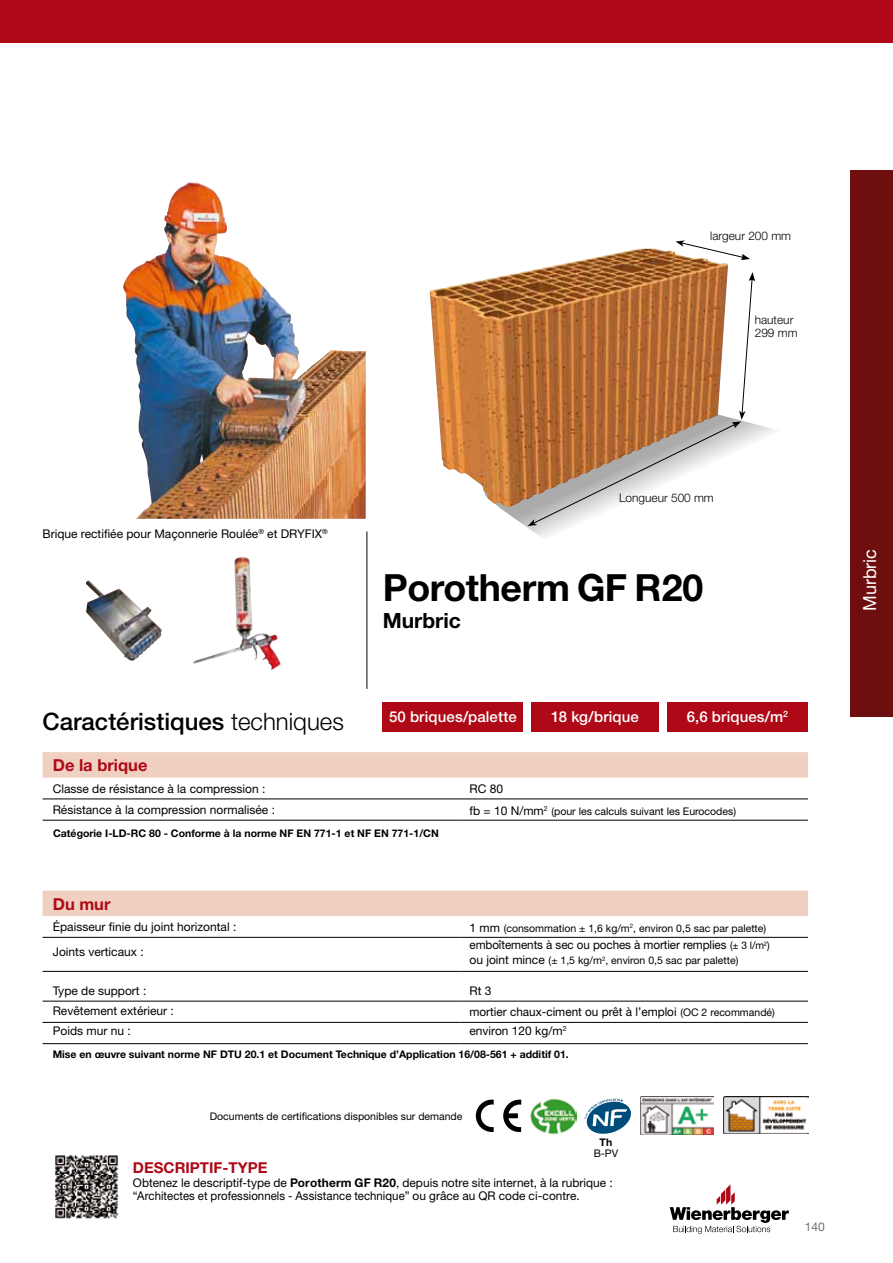
<style>
.page{position:relative;width:893px;height:1263px;background:#fff}
.page>*{position:absolute;margin:0;border:0;box-sizing:border-box;transform-origin:0 0}
.t1{font:700 37.5px "Helvetica Neue";letter-spacing:-.01em;color:#000}
.t2{font:500 24px "Helvetica Neue";color:#000}
.t3{font:700 21px "Helvetica Neue";color:#000}
.t4{font:18px "Helvetica Neue LT Std";color:#fff}
.t5{font:700 16.5px "Helvetica Neue";color:#af0917}
.t6{font:500 15px "Helvetica Neue";letter-spacing:.005em;color:#fff}
.t7{font:700 15px "Helvetica Neue";color:#af0917}
.t8{font:12px/13.5px "Helvetica Neue";color:#000}
.t9{font:12px "Helvetica Neue LT Std";color:#707172}
.t10{font:300 11.85px/13.4px "Helvetica Neue";color:#000}
.t11{font:10.5px "Helvetica Neue";color:#000}
.t12{font:700 10.5px "Helvetica Neue";color:#000}
.s1{font-weight:300}
.s2{font-size:12px}
.s3{font-size:10.5px}
.s4{font-weight:700}
</style>
<div class="page">
<div style="left:0;top:0;width:893px;height:43px;background:#af0917"></div>
<svg style="left:670px;top:1184px;width:119px;height:50px"></svg>
<div style="left:850px;top:170px;width:43px;height:546px;background:#6f0e0f"></div>
<svg style="left:499px;top:424px;width:277px;height:114px"></svg>
<img style="left:429px;top:249px;width:299px;height:258px">
<svg style="left:675px;top:240px;width:75px;height:20px"></svg>
<svg style="left:528px;top:272px;width:227px;height:254px"></svg>
<img style="left:86px;top:580px;width:76px;height:81px">
<div style="left:43px;top:752px;width:765px;height:26px;background:#f0d0c1"></div>
<hr style="left:43px;top:798px;width:416px;height:1px;background:#000">
<hr style="left:459px;top:798px;width:349px;height:1px;background:#000">
<hr style="left:43px;top:820px;width:416px;height:1px;background:#000">
<hr style="left:459px;top:820px;width:349px;height:1px;background:#000">
<div style="left:43px;top:890px;width:765px;height:26px;background:#f0d0c1"></div>
<hr style="left:43px;top:937px;width:416px;height:1px;background:#000">
<hr style="left:459px;top:937px;width:349px;height:1px;background:#000">
<hr style="left:43px;top:971px;width:416px;height:1px;background:#000">
<hr style="left:459px;top:971px;width:349px;height:1px;background:#000">
<hr style="left:43px;top:1001px;width:416px;height:1px;background:#000">
<hr style="left:459px;top:1001px;width:349px;height:1px;background:#000">
<hr style="left:43px;top:1022px;width:416px;height:1px;background:#000">
<hr style="left:459px;top:1022px;width:349px;height:1px;background:#000">
<hr style="left:43px;top:1043px;width:416px;height:1px;background:#000">
<hr style="left:459px;top:1043px;width:349px;height:1px;background:#000">
<svg style="left:503px;top:1099px;width:18px;height:33px"></svg>
<svg style="left:476px;top:1099px;width:18px;height:33px"></svg>
<img style="left:530px;top:1098px;width:46px;height:37px">
<img style="left:641px;top:1096px;width:72px;height:38px">
<img style="left:724px;top:1097px;width:84px;height:36px">
<svg style="left:584px;top:1099px;width:47px;height:35px"></svg>
<hr style="left:367px;top:531px;width:1px;height:158px;background:#000">
<img style="left:193px;top:561px;width:78px;height:105px">
<img style="left:55px;top:1155px;width:64px;height:64px">
<div style="left:531px;top:702px;width:128px;height:29px;background:#af0917"></div>
<div style="left:667px;top:702px;width:140px;height:29px;background:#af0917"></div>
<div style="left:383px;top:702px;width:140px;height:29px;background:#af0917"></div>
<img style="left:123px;top:184px;width:243px;height:335px">
<p class="t10" style="left:710px;top:229px;width:82px">largeur 200 mm</p>
<p class="t10" style="left:755px;top:313px;width:44px">hauteur<br>299 mm</p>
<p class="t8" style="left:43px;top:527px;width:287px">Brique rectifiée pour Maçonnerie Roulée<sup>®</sup> et DRYFIX<sup>®</sup></p>
<p class="t10" style="left:619px;top:491px;width:96px">Longueur 500 mm</p>
<h1 class="t1" style="left:383px;top:564px;width:322px">Porotherm GF R20</h1>
<h3 class="t3" style="left:383px;top:607px;width:80px">Murbric</h3>
<h2 class="t2" style="left:43px;top:707px;width:303px">Caractéristiques <span class="s1">techniques</span></h2>
<p class="t6" style="left:389px;top:708px;width:129px">50 briques/palette</p>
<p class="t6" style="left:551px;top:708px;width:89px">18 kg/brique</p>
<p class="t6" style="left:687px;top:708px;width:103px">6,6 briques/m<sup>2</sup></p>
<h3 class="t5" style="left:53px;top:755px;width:96px">De la brique</h3>
<p class="t8" style="left:53px;top:782px;width:214px">Classe de résistance à la compression :</p>
<p class="t8" style="left:469px;top:782px;width:35px">RC 80</p>
<p class="t8" style="left:53px;top:803px;width:224px">Résistance à la compression normalisée :</p>
<p class="t11" style="left:469px;top:805px;width:268px"><span class="s2">fb = 10 N/mm</span><sup>2</sup> (pour les calculs suivant les Eurocodes)</p>
<p class="t12" style="left:53px;top:827px;width:387px">Catégorie I-LD-RC 80 - Conforme à la norme NF EN 771-1 et NF EN 771-1/CN</p>
<h3 class="t5" style="left:53px;top:894px;width:59px">Du mur</h3>
<p class="t8" style="left:53px;top:920px;width:185px">Épaisseur finie du joint horizontal :</p>
<p class="t11" style="left:469px;top:922px;width:298px"><span class="s2">1 mm</span> (consommation ± 1,6 kg/m<sup>2</sup>, environ 0,5 sac par palette)</p>
<p class="t8" style="left:53px;top:945px;width:92px">Joints verticaux :</p>
<p class="t8" style="left:469px;top:938px;width:302px">emboîtements à sec ou poches à mortier remplies <span class="s3">(± 3 l/m</span><sup>2</sup><span class="s3">)</span></p>
<p class="t11" style="left:469px;top:954px;width:270px"><span class="s2">ou joint mince</span> (± 1,5 kg/m<sup>2</sup>, environ 0,5 sac par palette)</p>
<p class="t8" style="left:53px;top:984px;width:95px">Type de support :</p>
<p class="t8" style="left:469px;top:984px;width:24px">Rt 3</p>
<p class="t8" style="left:53px;top:1004px;width:123px">Revêtement extérieur :</p>
<p class="t8" style="left:469px;top:1004px;width:307px">mortier chaux-ciment ou prêt à l’emploi <span class="s3">(OC 2 recommandé)</span></p>
<p class="t8" style="left:53px;top:1024px;width:80px">Poids mur nu :</p>
<p class="t8" style="left:469px;top:1024px;width:99px">environ 120 kg/m<sup>2</sup></p>
<p class="t12" style="left:53px;top:1048px;width:517px">Mise en œuvre suivant norme NF DTU 20.1 et Document Technique d’Application 16/08-561 + additif 01.</p>
<p class="t11" style="left:210px;top:1110px;width:254px">Documents de certifications disponibles sur demande</p>
<p class="t12" style="left:600px;top:1136px;width:14px">Th</p>
<p class="t11" style="left:594px;top:1146px;width:26px">B-PV</p>
<p class="t7" style="left:133px;top:1159px;width:40px">descriptif</p>
<p class="t7" style="left:222px;top:1159px;width:36px">-type</p>
<p class="t8" style="left:133px;top:1176px;width:481px">Obtenez le descriptif-type de <span class="s4">Porotherm GF R20</span>, depuis notre site internet, à la rubrique : “Architectes et professionnels - Assistance technique” ou grâce au QR code ci-contre.</p>
<p class="t9" style="left:805px;top:1220px;width:22px">140</p>
<h3 class="t4" style="left:859px;top:611px;width:64px;rotate:-90deg">Murbric</h3>
</div>
